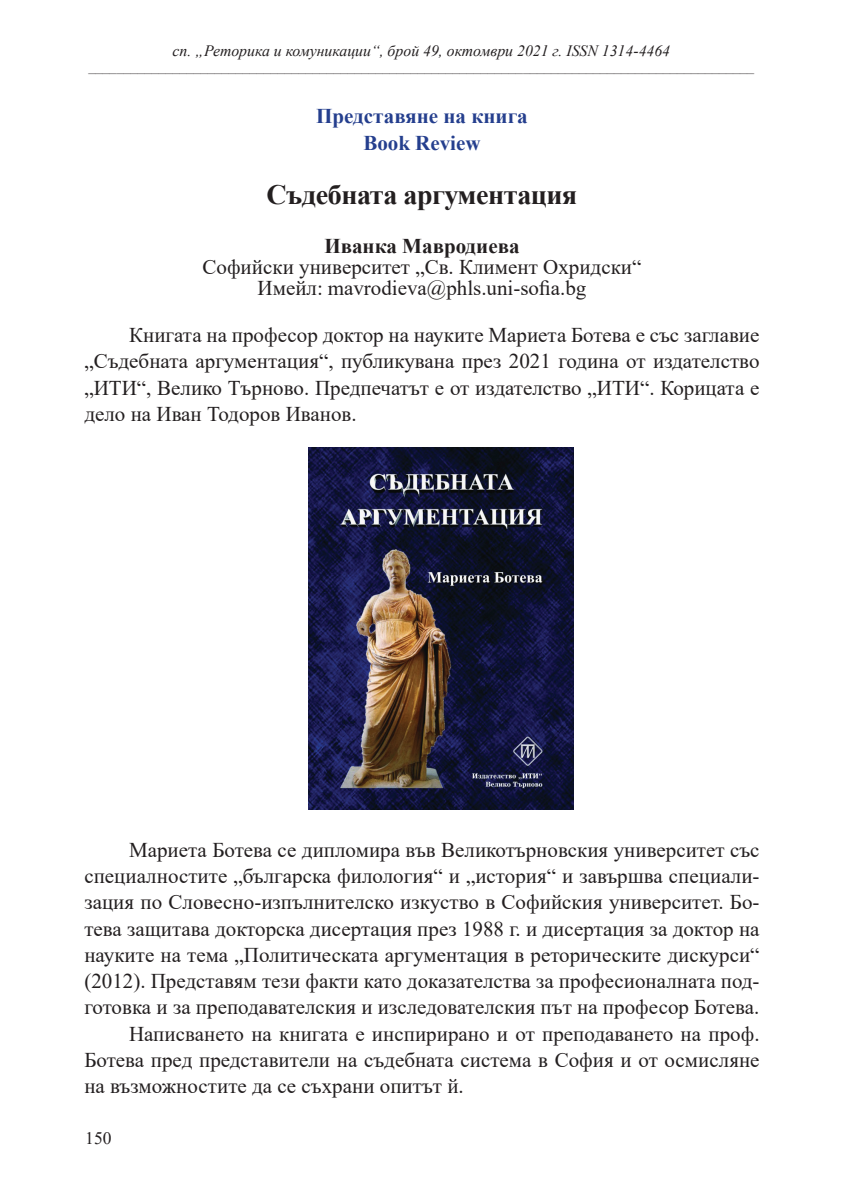
<style>
.page{position:relative;width:844px;height:1191px;background:#fff}
.page>*{position:absolute;margin:0;border:0;box-sizing:border-box;transform-origin:0 0}
.t1{font:700 28px "Times New Roman";letter-spacing:-.015em;color:#231f20}
.t2{font:21px/26.2px "Times New Roman";color:#231f20;text-align:center}
.t3{font:700 21px/26.2px "Times New Roman";color:#253f8e;text-align:center}
.t4{font:700 21px "Times New Roman";color:#231f20}
.t5{font:17.5px "Times New Roman";color:#231f20}
.t6{font:italic 15.75px "Times New Roman";color:#231f20}
.t7{font:italic 14px "Times New Roman";color:#231f20}
</style>
<div class="page">
<img style="left:309px;top:447px;width:264px;height:362px">
<p class="t6" style="left:173px;top:39px;width:499px">сп. „Реторика и комуникации“, брой 49, октомври 2021 г. ISSN 1314-4464</p>
<p class="t7" style="left:89px;top:57px;width:666px">_______________________________________________________________________________________________</p>
<p class="t3" style="left:316px;top:103px;width:213px">Представяне на книга<br>Book Review</p>
<h1 class="t1" style="left:266px;top:174px;width:312px">Съдебната аргументация</h1>
<p class="t4" style="left:324px;top:231px;width:196px">Иванка Мавродиева</p>
<p class="t2" style="left:202px;top:256px;width:440px;line-height:21px">Софийски университет „Св. Климент Охридски“<br>Имейл: mavrodieva@phls.uni-sofia.bg</p>
<p class="t2" style="left:84px;top:321px;width:676px;text-align:justify;text-indent:45px">Книгата на професор доктор на науките Мариета Ботева е със заглавие „Съдебната аргументация“, публикувана през 2021 година от издателство „ИТИ“, Велико Търново. Предпечатът е от издателство „ИТИ“. Корицата е дело на Иван Тодоров Иванов.</p>
<p class="t2" style="left:129px;top:836px;width:632px">Мариета Ботева се дипломира във Великотърновския университет със</p>
<p class="t2" style="left:84px;top:862px;width:676px">специалностите „българска филология“ и „история“ и завършва специали-</p>
<p class="t2" style="left:84px;top:888px;width:676px">зация по Словесно-изпълнителско изкуство в Софийския университет. Бо-</p>
<p class="t2" style="left:84px;top:915px;width:676px">тева защитава докторска дисертация през 1988 г. и дисертация за доктор на</p>
<p class="t2" style="left:84px;top:941px;width:676px">науките на тема „Политическата аргументация в реторическите дискурси“</p>
<p class="t2" style="left:84px;top:967px;width:676px">(2012). Представям тези факти като доказателства за професионалната под-</p>
<p class="t2" style="left:84px;top:993px;width:676px">готовка и за преподавателския и изследователския път на професор Ботева.</p>
<p class="t2" style="left:129px;top:1020px;width:632px">Написването на книгата е инспирирано и от преподаването на проф.</p>
<p class="t2" style="left:84px;top:1046px;width:676px">Ботева пред представители на съдебната система в София и от осмисляне</p>
<p class="t2" style="left:84px;top:1072px;width:381px">на възможностите да се съхрани опитът й.</p>
<p class="t5" style="left:85px;top:1125px;width:28px">150</p>
</div>
